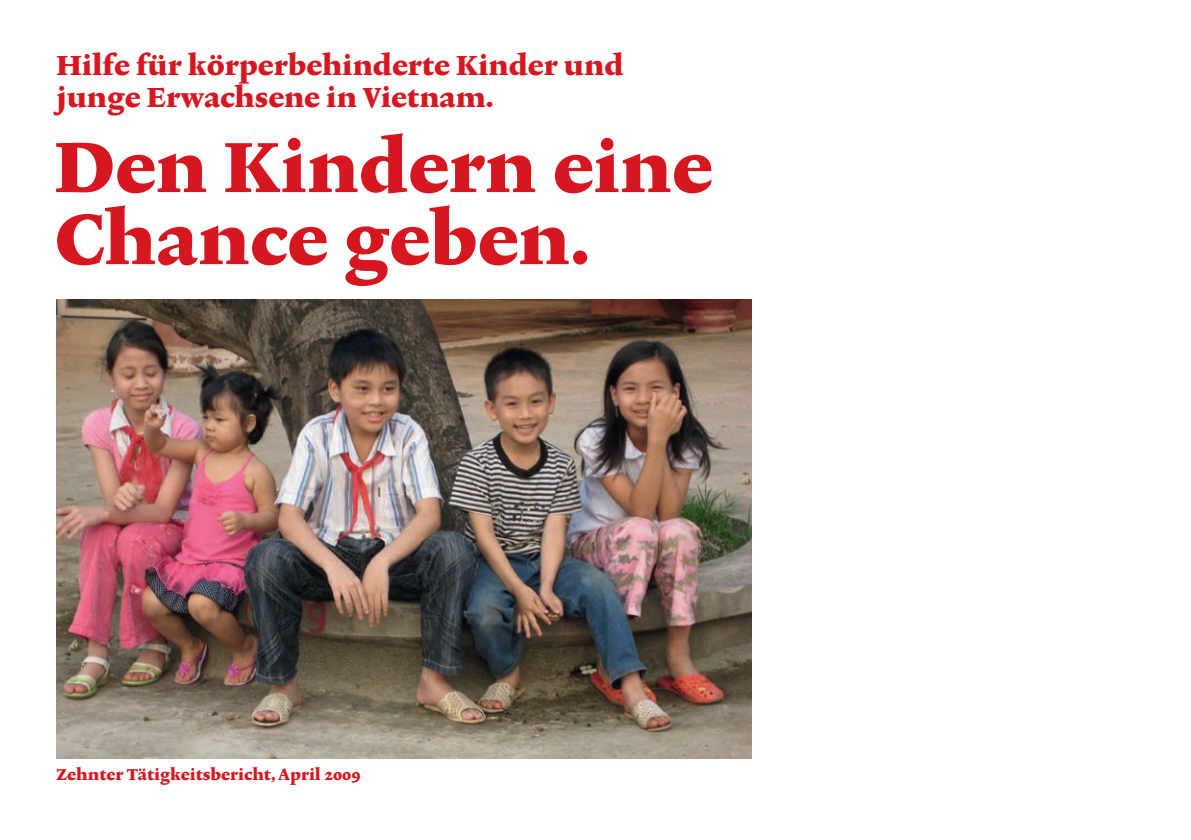
<style>
.page{position:relative;width:1191px;height:840px;background:#fff}
.page>*{position:absolute;margin:0;border:0;box-sizing:border-box;transform-origin:0 0}
.t1{font:72px/72px "Lexicon No 2 Roman F Txt";color:#d7171f}
.t2{font:28px/32px "Lexicon No 2 Roman F Txt";color:#d7171f}
.t3{font:16px "Lexicon No 2 Roman F Txt";color:#d7171f}
</style>
<div class="page">
<img style="left:56px;top:299px;width:695px;height:459px">
<p class="t2" style="left:56px;top:50px;width:568px">Hilfe für körperbehinderte Kinder und junge Erwachsene in Vietnam.</p>
<h1 class="t1" style="left:55px;top:134px;width:659px">Den Kindern eine<br>Chance geben.</h1>
<p class="t3" style="left:56px;top:764px;width:305px">Zehnter Tätigkeitsbericht, April 2009</p>
</div>
